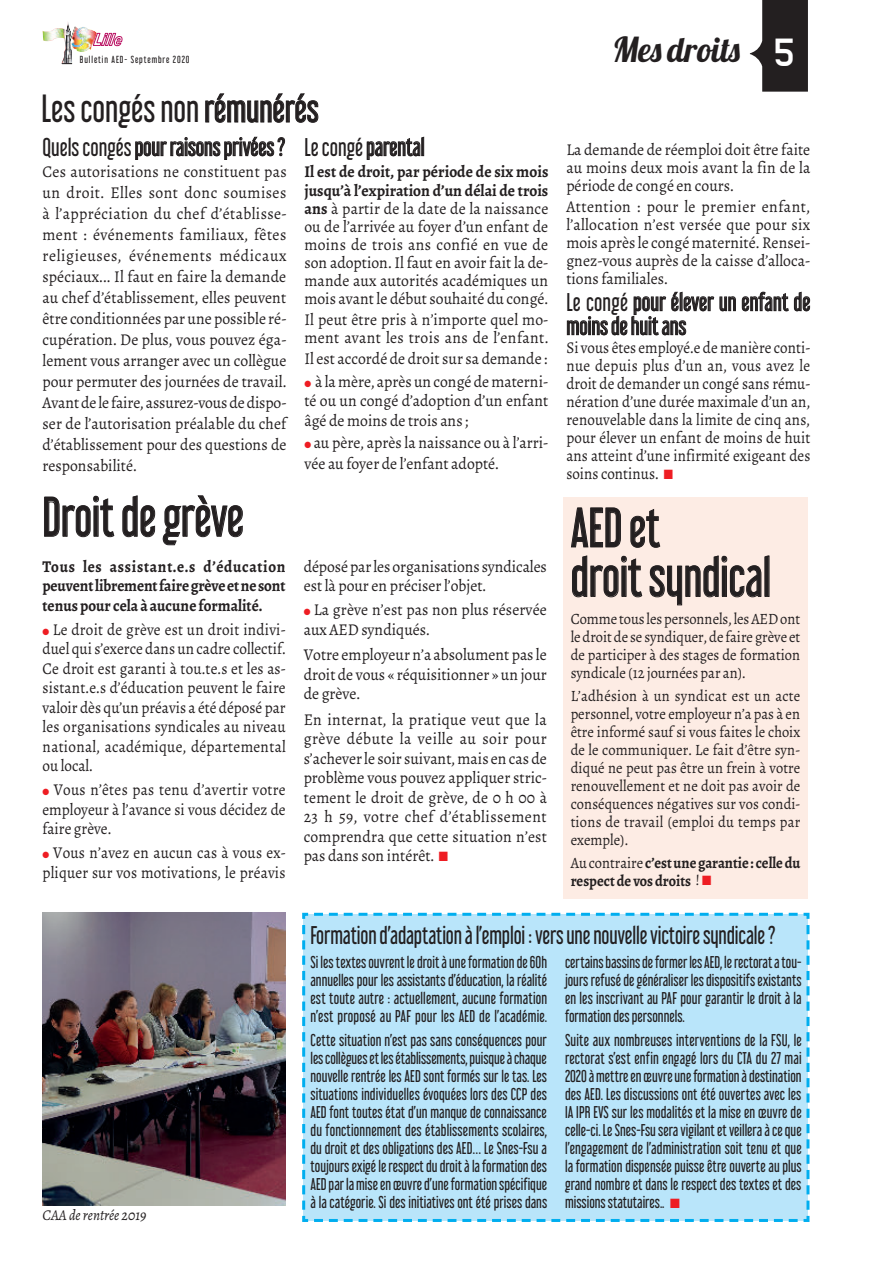
<style>
.page{position:relative;width:893px;height:1263px;background:#fff}
.page>*{position:absolute;margin:0;border:0;box-sizing:border-box;transform-origin:0 0}
.t1{font:49.5px/49.5px "Libel Suit Rg";color:#231f20;scale:.92 1}
.t2{font:34.5px "Libel Suit Rg";color:#231f20;scale:.95 1}
.t3{font:34.5px "Lobster 1.4";color:#231f20;scale:.96 1}
.t4{font:22.5px/24px "Libel Suit Rg";color:#231f20;scale:.95 1}
.t5{font:22.5px "Libel Suit Rg";color:#231f20;scale:.92 1}
.t6{font:16.5px/21px "Alegreya";color:#231f20;text-align:justify;scale:.95 1}
.t7{font:16.5px/19.5px "Alegreya";color:#231f20;text-align:justify;scale:.92 1}
.t8{font:16.5px/18px "Alegreya";color:#231f20;text-align:justify;scale:.91 1}
.t9{font:700 16.5px/19.5px "Alegreya";color:#231f20;text-align:justify;scale:.93 1}
.t10{font:700 16.5px/19.5px "Alegreya";color:#231f20;scale:.95 1}
.t11{font:16.5px/18px "Alegreya";letter-spacing:.02em;color:#231f20;scale:.95 1}
.t12{font:15.75px/18px "Alegreya";color:#231f20;text-align:justify;scale:.92 1}
.t13{font:700 15.75px/18px "Alegreya";color:#231f20;scale:.92 1}
.t14{font:15px/18px "Libel Suit Rg";color:#231f20;text-align:justify;scale:.95 1}
.t15{font:italic 15px "Alegreya";color:#231f20;scale:.95 1}
.t16{font:9px "Libel Suit Rg";letter-spacing:.1em;color:#231f20}
.s1{color:#ee1d23}
.s2{font-weight:700}
.s3{font-family:"Lastwaerkbold";font-size:39px;color:#fff}
.s4{font-weight:400}
.s5{font-weight:400;font-size:15px}
</style>
<div class="page">
<svg style="left:750px;top:0;width:58px;height:92px"></svg>
<img style="left:42px;top:22px;width:55px;height:42px">
<svg style="left:93px;top:33px;width:29px;height:13px"></svg>
<svg style="left:135px;top:137px;width:150px;height:23px"></svg>
<svg style="left:367px;top:137px;width:57px;height:23px"></svg>
<svg style="left:720px;top:296px;width:16px;height:15px"></svg>
<svg style="left:742px;top:292px;width:68px;height:19px"></svg>
<svg style="left:567px;top:292px;width:147px;height:43px"></svg>
<div style="left:563px;top:497px;width:245px;height:401px;background:#fdece4"></div>
<svg style="left:571px;top:507px;width:50px;height:41px"></svg>
<svg style="left:630px;top:509px;width:30px;height:39px"></svg>
<svg style="left:572px;top:555px;width:70px;height:43px"></svg>
<svg style="left:649px;top:555px;width:121px;height:51px"></svg>
<img style="left:43px;top:913px;width:243px;height:292px">
<svg style="left:44px;top:496px;width:71px;height:41px"></svg>
<svg style="left:122px;top:495px;width:33px;height:42px"></svg>
<svg style="left:162px;top:495px;width:81px;height:50px"></svg>
<svg style="left:205px;top:93px;width:113px;height:30px"></svg>
<div style="left:302px;top:912px;width:508px;height:310px;background:#b9e5fa"></div>
<p class="t16" style="left:80px;top:53px;width:111px">Bulletin AED- Septembre 2020</p>
<h2 class="t2" style="left:42px;top:80px;width:293px">Les congés non rémunérés</h2>
<h3 class="t4" style="left:43px;top:132px;width:257px">Quels congés pour raisons privées ?</h3>
<p class="t6" style="left:43px;top:161px;width:258px">Ces autorisations ne constituent pas un droit. Elles sont donc soumises à l’appréciation du chef d’établisse&shy;ment : événements familiaux, fêtes religieuses, événements médicaux spéciaux... Il faut en faire la demande au chef d’établissement, elles peuvent être conditionnées par une possible ré&shy;cupération. De plus, vous pouvez éga&shy;lement vous arranger avec un collègue pour permuter des journées de travail.<br>Avant de le faire, assurez-vous de dispo&shy;ser de l’autorisation préalable du chef d’établissement pour des questions de responsabilité.</p>
<h1 class="t1" style="left:43px;top:487px;width:220px">Droit de grève</h1>
<p class="t9" style="left:43px;top:557px;width:263px">Tous les assistant.e.s d’éducation peuvent librement faire grève et ne sont tenus pour cela à aucune formalité.</p>
<p class="t7" style="left:43px;top:620px;width:266px"><span class="s1">●</span> Le droit de grève est un droit indivi&shy;duel qui s’exerce dans un cadre collectif.<br>Ce droit est garanti à tou.te.s et les as&shy;sistant.e.s d’éducation peuvent le faire valoir dès qu’un préavis a été déposé par les organisations syndicales au niveau national, académique, départemental ou local.</p>
<p class="t7" style="left:43px;top:780px;width:266px"><span class="s1">●</span> Vous n’êtes pas tenu d’avertir votre employeur à l’avance si vous décidez de faire grève.</p>
<p class="t7" style="left:43px;top:843px;width:266px"><span class="s1">●</span> Vous n’avez en aucun cas à vous ex&shy;pliquer sur vos motivations, le préavis</p>
<h3 class="t4" style="left:304px;top:132px;width:128px">Le congé parental</h3>
<p class="t10" style="left:304px;top:161px;width:258px">Il est de droit, par période de six mois jusqu’à l’expiration d’un délai de trois</p>
<p class="t6" style="left:304px;top:200px;width:258px;line-height:18px"><span class="s2">ans</span> à partir de la date de la naissance ou de l’arrivée au foyer d’un enfant de moins de trois ans confié en vue de son adoption. Il faut en avoir fait la de&shy;mande aux autorités académiques un mois avant le début souhaité du congé.</p>
<p class="t11" style="left:304px;top:311px;width:258px">Il peut être pris à n’importe quel mo&shy;ment avant les trois ans de l’enfant.</p>
<p class="t6" style="left:304px;top:348px;width:258px">Il est accordé de droit sur sa demande :</p>
<p class="t6" style="left:304px;top:371px;width:258px;line-height:19.5px"><span class="s1">●</span> à la mère, après un congé de materni&shy;té ou un congé d’adoption d’un enfant âgé de moins de trois ans ;</p>
<p class="t6" style="left:304px;top:432px;width:258px"><span class="s1">●</span> au père, après la naissance ou à l’arri&shy;vée au foyer de l’enfant adopté.</p>
<p class="t6" style="left:304px;top:557px;width:258px;line-height:19.5px">déposé par les organisations syndicales est là pour en préciser l’objet.</p>
<p class="t6" style="left:304px;top:600px;width:258px;line-height:19.5px"><span class="s1">●</span> La grève n’est pas non plus réservée aux AED syndiqués.</p>
<p class="t6" style="left:304px;top:645px;width:257px;line-height:19.5px">Votre employeur n’a absolument pas le droit de vous « réquisitionner » un jour de grève.</p>
<p class="t6" style="left:304px;top:710px;width:258px;line-height:19.5px">En internat, la pratique veut que la grève débute la veille au soir pour s’achever le soir suivant, mais en cas de problème vous pouvez appliquer stric&shy;tement le droit de grève, de 0 h 00 à 23 h 59, votre chef d’établissement comprendra que cette situation n’est pas dans son intérêt. <span class="s1">■</span></p>
<h2 class="t3" style="left:612px;top:28px;width:191px">Mes droits <span class="s3">5</span></h2>
<p class="t6" style="left:566px;top:140px;width:258px;line-height:18px">La demande de réemploi doit être faite au moins deux mois avant la fin de la période de congé en cours.</p>
<p class="t6" style="left:566px;top:197px;width:258px;line-height:18px">Attention : pour le premier enfant, l’allocation n’est versée que pour six mois après le congé maternité. Rensei&shy;gnez-vous auprès de la caisse d’alloca&shy;tions familiales.</p>
<h3 class="t4" style="left:566px;top:287px;width:258px">Le congé pour élever un enfant de moins de huit ans</h3>
<p class="t8" style="left:566px;top:338px;width:270px">Si vous êtes employé.e de manière conti&shy;nue depuis plus d’un an, vous avez le droit de demander un congé sans rému&shy;nération d’une durée maximale d’un an, renouvelable dans la limite de cinq ans, pour élever un enfant de moins de huit ans atteint d’une infirmité exigeant des soins continus. <span class="s1">■</span></p>
<h1 class="t1" style="left:571px;top:497px;width:219px">AED et<br>droit syndical</h1>
<p class="t12" style="left:571px;top:610px;width:251px">Comme tous les personnels, les AED ont le droit de se syndiquer, de faire grève et de participer à des stages de formation syndicale (12 journées par an).</p>
<p class="t12" style="left:571px;top:687px;width:251px">L’adhésion à un syndicat est un acte personnel, votre employeur n’a pas à en être informé sauf si vous faites le choix de le communiquer. Le fait d’être syn&shy;diqué ne peut pas être un frein à votre renouvellement et ne doit pas avoir de conséquences négatives sur vos condi&shy;tions de travail (emploi du temps par exemple).</p>
<p class="t13" style="left:571px;top:853px;width:251px"><span class="s4">Au contraire</span> c’est une garantie : celle du respect de vos droits <span class="s5">!</span> <span class="s1">■</span></p>
<p class="t15" style="left:43px;top:1206px;width:111px">CAA de rentrée 2019</p>
<h3 class="t5" style="left:310px;top:916px;width:507px">Formation d’adaptation à l’emploi : vers une nouvelle victoire syndicale ?</h3>
<p class="t14" style="left:310px;top:951px;width:251px">Si les textes ouvrent le droit à une formation de 60h annuelles pour les assistants d’éducation, la réalité est toute autre : actuellement, aucune formation n’est proposé au PAF pour les AED de l’académie.</p>
<p class="t14" style="left:310px;top:1029px;width:251px">Cette situation n’est pas sans conséquences pour les collègues et les établissements, puisque à chaque nouvelle rentrée les AED sont formés sur le tas. Les situations individuelles évoquées lors des CCP des AED font toutes état d’un manque de connaissance du fonctionnement des établissements scolaires, du droit et des obligations des AED… Le Snes-Fsu a toujours exigé le respect du droit à la formation des AED par la mise en œuvre d’une formation spécifique à la catégorie. Si des initiatives ont été prises dans</p>
<p class="t14" style="left:565px;top:951px;width:250px">certains bassins de former les AED, le rectorat a tou&shy;jours refusé de généraliser les dispositifs existants en les inscrivant au PAF pour garantir le droit à la formation des personnels.</p>
<p class="t14" style="left:565px;top:1029px;width:251px">Suite aux nombreuses interventions de la FSU, le rectorat s’est enfin engagé lors du CTA du 27 mai 2020 à mettre en œuvre une formation à destination des AED. Les discussions ont été ouvertes avec les IA IPR EVS sur les modalités et la mise en œuvre de celle-ci. Le Snes-Fsu sera vigilant et veillera à ce que l’engagement de l’administration soit tenu et que la formation dispensée puisse être ouverte au plus grand nombre et dans le respect des textes et des missions statutaires.. <span class="s1">■</span></p>
</div>
